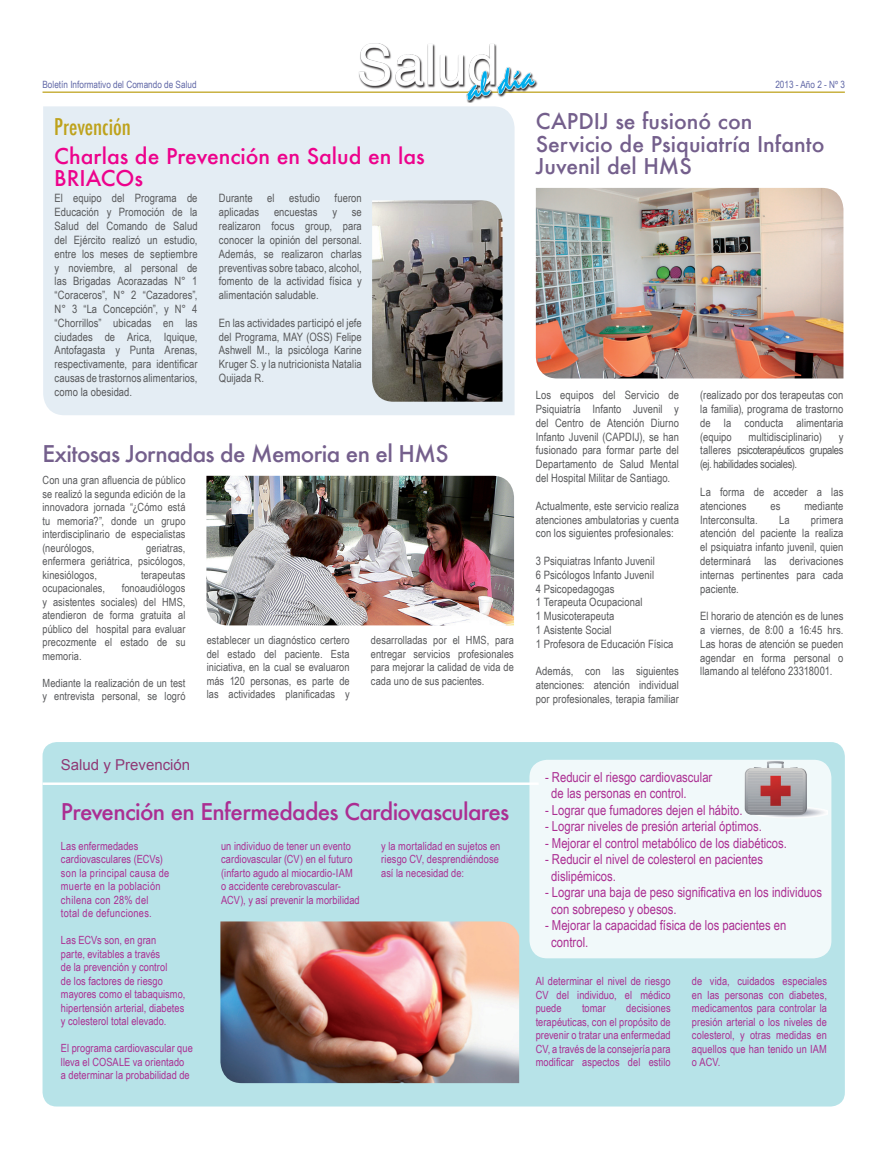
<style>
.page{position:relative;width:886px;height:1170px;background:#fff}
.page>*{position:absolute;margin:0;border:0;box-sizing:border-box;transform-origin:0 0}
.t1{font:500 22.5px "Futura";letter-spacing:-.03em;color:#ab2e92}
.t2{font:500 22.5px "Futura";letter-spacing:-.03em;color:#745f8c}
.t3{font:500 condensed 22.5px "Futura";color:#bea21b}
.t4{font:500 21.25px/22.5px "Futura";color:#745f8c}
.t5{font:500 21.25px/22.5px "Futura";color:#ed028c}
.t6{font:15px "Arial";color:#903875}
.t7{font:13.75px/16.5px "Arial Narrow";color:#ab2e92}
.t8{font:11.5px/13.8px "Arial Narrow";letter-spacing:.005em;color:#57585a;text-align:justify}
.t9{font:11.25px/13.5px "Arial Narrow";letter-spacing:.005em;color:#ab2e92}
.t10{font:11.25px/13.5px "Arial Narrow";letter-spacing:.005em;color:#57585a;text-align:justify}
.t11{font:11.25px/13.5px "Arial Narrow";letter-spacing:.025em;color:#ab2e92}
.t12{font:10px "Arial Narrow";color:#6168a7}
</style>
<div class="page">
<hr style="left:43px;top:92px;width:802px;height:1px;background:#bea21b">
<div style="left:43px;top:106px;width:471px;height:309px;background:#e4edf4"></div>
<div style="left:43px;top:742px;width:802px;height:364px;background:#b7e3e8;border-radius:14px"></div>
<div style="left:529px;top:759px;width:302px;height:199px;background:#f1f9fa;border-radius:18px"></div>
<img style="left:348px;top:43px;width:195px;height:59px">
<img style="left:743px;top:759px;width:84px;height:58px">
<img style="left:536px;top:188px;width:307px;height:190px">
<img style="left:206px;top:476px;width:308px;height:149px">
<img style="left:220px;top:921px;width:299px;height:161px">
<img style="left:372px;top:200px;width:130px;height:201px">
<hr style="left:43px;top:782px;width:496px;height:3px;background:#fff">
<p class="t12" style="left:43px;top:77px;width:156px">Boletín Informativo del Comando de Salud</p>
<p class="t12" style="left:775px;top:77px;width:71px">2013 - Año 2 - Nº 3</p>
<h1 class="t3" style="left:54px;top:112px;width:78px">Prevención</h1>
<h2 class="t4" style="left:536px;top:110px;width:290px">CAPDIJ se fusionó con<br>Servicio de Psiquiatría Infanto<br>Juvenil del HMS</h2>
<h2 class="t5" style="left:54px;top:144px;width:372px">Charlas de Prevención en Salud en las<br>BRIACOs</h2>
<p class="t8" style="left:55px;top:191px;width:144px">El equipo del Programa de Educación y Promoción de la Salud del Comando de Salud del Ejército realizó un estudio, entre los meses de septiembre y noviembre, al personal de las Brigadas Acorazadas N° 1 “Coraceros”, N° 2 “Cazadores”, N° 3 “La Concepción”, y N° 4 “Chorrillos” ubicadas en las ciudades de Arica, Iquique, Antofagasta y Punta Arenas, respectivamente, para identificar causas de trastornos alimentarios, como la obesidad.</p>
<p class="t8" style="left:219px;top:191px;width:35px">Durante</p>
<p class="t8" style="left:267px;top:191px;width:9px">el</p>
<p class="t8" style="left:289px;top:191px;width:32px">estudio</p>
<p class="t8" style="left:335px;top:191px;width:29px">fueron</p>
<p class="t8" style="left:219px;top:205px;width:42px">aplicadas</p>
<p class="t8" style="left:274px;top:205px;width:45px">encuestas</p>
<p class="t8" style="left:332px;top:205px;width:6px">y</p>
<p class="t8" style="left:219px;top:205px;width:144px;text-indent:133px">se realizaron focus group, para conocer la opinión del personal.<br>Además, se realizaron charlas preventivas sobre tabaco, alcohol, fomento de la actividad física y alimentación saludable.</p>
<p class="t8" style="left:219px;top:315px;width:144px">En las actividades participó el jefe del Programa, MAY (OSS) Felipe Ashwell M., la psicóloga Karine Kruger S. y la nutricionista Natalia Quijada R.</p>
<p class="t8" style="left:536px;top:388px;width:145px">Los equipos del Servicio de Psiquiatría Infanto Juvenil y del Centro de Atención Diurno Infanto Juvenil (CAPDIJ), se han fusionado para formar parte del Departamento de Salud Mental del Hospital Militar de Santiago.</p>
<p class="t8" style="left:536px;top:498px;width:145px">Actualmente, este servicio realiza atenciones ambulatorias y cuenta con los siguientes profesionales:</p>
<p class="t8" style="left:536px;top:553px;width:139px;text-align:left">3 Psiquiatras Infanto Juvenil<br>6 Psicólogos Infanto Juvenil<br>4 Psicopedagogas<br>1 Terapeuta Ocupacional<br>1 Musicoterapeuta<br>1 Asistente Social<br>1 Profesora de Educación Física</p>
<p class="t8" style="left:536px;top:664px;width:145px">Además, con las siguientes atenciones: atención individual por profesionales, terapia familiar</p>
<p class="t8" style="left:700px;top:388px;width:145px">(realizado por dos terapeutas con la familia), programa de trastorno de la conducta alimentaria (equipo</p>
<p class="t8" style="left:748px;top:429px;width:75px">multidisciplinario)</p>
<p class="t8" style="left:700px;top:429px;width:145px;text-indent:138px">y talleres psicoterapéuticos grupales (ej. habilidades sociales).</p>
<p class="t8" style="left:700px;top:484px;width:145px">La forma de acceder a las atenciones</p>
<h1 class="t2" style="left:43px;top:438px;width:407px">Exitosas Jornadas de Memoria en el HMS</h1>
<p class="t10" style="left:43px;top:473px;width:144px">Con una gran afluencia de público se realizó la segunda edición de la innovadora jornada “¿Cómo está tu memoria?”, donde un grupo interdisciplinario de especialistas (neurólogos,</p>
<p class="t8" style="left:770px;top:498px;width:12px">es</p>
<p class="t8" style="left:804px;top:498px;width:41px">mediante</p>
<p class="t8" style="left:700px;top:512px;width:145px;text-indent:111px">primera atención del paciente la realiza el psiquiatra infanto juvenil, quien determinará las derivaciones internas pertinentes para cada paciente.</p>
<p class="t8" style="left:700px;top:608px;width:145px">El horario de atención es de lunes a viernes, de 8:00 a 16:45 hrs.<br>Las horas de atención se pueden agendar en forma personal o llamando al teléfono 23318001.</p>
<p class="t8" style="left:700px;top:512px;width:59px">Interconsulta.</p>
<p class="t8" style="left:779px;top:512px;width:12px">La</p>
<p class="t10" style="left:43px;top:540px;width:144px;text-indent:104px">geriatras, enfermera geriátrica, psicólogos, kinesiólogos,</p>
<p class="t10" style="left:141px;top:567px;width:46px">terapeutas</p>
<p class="t10" style="left:43px;top:581px;width:144px;text-indent:79px">fonoaudiólogos y asistentes sociales) del HMS, atendieron de forma gratuita al público del hospital para evaluar precozmente el estado de su memoria.</p>
<p class="t10" style="left:43px;top:675px;width:144px">Mediante la realización de un test y entrevista personal, se logró</p>
<p class="t10" style="left:43px;top:581px;width:64px">ocupacionales,</p>
<p class="t10" style="left:207px;top:633px;width:144px">establecer un diagnóstico certero del estado del paciente. Esta iniciativa, en la cual se evaluaron más 120 personas, es parte de las actividades planificadas y</p>
<p class="t10" style="left:371px;top:633px;width:144px">desarrolladas por el HMS, para entregar servicios profesionales para mejorar la calidad de vida de cada uno de sus pacientes.</p>
<h3 class="t6" style="left:61px;top:754px;width:131px">Salud y Prevención</h3>
<h1 class="t1" style="left:61px;top:796px;width:450px">Prevención en Enfermedades Cardiovasculares</h1>
<p class="t11" style="left:61px;top:838px;width:110px">Las enfermedades cardiovasculares (ECVs) son la principal causa de muerte en la población chilena con 28% del total de defunciones.</p>
<p class="t9" style="left:61px;top:932px;width:126px">Las ECVs son, en gran<br>parte, evitables a través<br>de la prevención y control<br>de los factores de riesgo mayores como el tabaquismo, hipertensión arterial, diabetes y colesterol total elevado.</p>
<p class="t9" style="left:61px;top:1040px;width:133px">El programa cardiovascular que lleva el COSALE va orientado<br>a determinar la probabilidad de</p>
<p class="t9" style="left:221px;top:838px;width:140px">un individuo de tener un evento cardiovascular (CV) en el futuro (infarto agudo al miocardio-IAM o accidente cerebrovascular-<br>ACV), y así prevenir la morbilidad</p>
<p class="t9" style="left:381px;top:838px;width:121px">y la mortalidad en sujetos en riesgo CV, desprendiéndose así la necesidad de:</p>
<p class="t7" style="left:551px;top:768px;width:163px;text-indent:-6px">- Reducir el riesgo cardiovascular de las personas en control.</p>
<p class="t7" style="left:545px;top:801px;width:199px">- Lograr que fumadores dejen el hábito.</p>
<p class="t7" style="left:545px;top:817px;width:218px">- Lograr niveles de presión arterial óptimos.</p>
<p class="t7" style="left:545px;top:834px;width:243px">- Mejorar el control metabólico de los diabéticos.</p>
<p class="t7" style="left:551px;top:850px;width:213px;text-indent:-6px">- Reducir el nivel de colesterol en pacientes dislipémicos.</p>
<p class="t7" style="left:551px;top:883px;width:272px;text-indent:-6px">- Lograr una baja de peso significativa en los individuos con sobrepeso y obesos.</p>
<p class="t7" style="left:551px;top:916px;width:237px;text-indent:-6px">- Mejorar la capacidad física de los pacientes en control.</p>
<p class="t9" style="left:536px;top:974px;width:137px;text-align:justify">Al determinar el nivel de riesgo CV del individuo, el médico puede</p>
<p class="t9" style="left:536px;top:1001px;width:137px;text-align:justify;text-indent:91px">decisiones terapéuticas, con el propósito de prevenir o tratar una enfermedad CV, a través de la consejería para modificar aspectos del estilo</p>
<p class="t9" style="left:582px;top:1001px;width:25px">tomar</p>
<p class="t9" style="left:692px;top:974px;width:137px;text-align:justify">de vida, cuidados especiales en las personas con diabetes, medicamentos para controlar la presión arterial o los niveles de colesterol, y otras medidas en aquellos que han tenido un IAM o ACV.</p>
</div>
